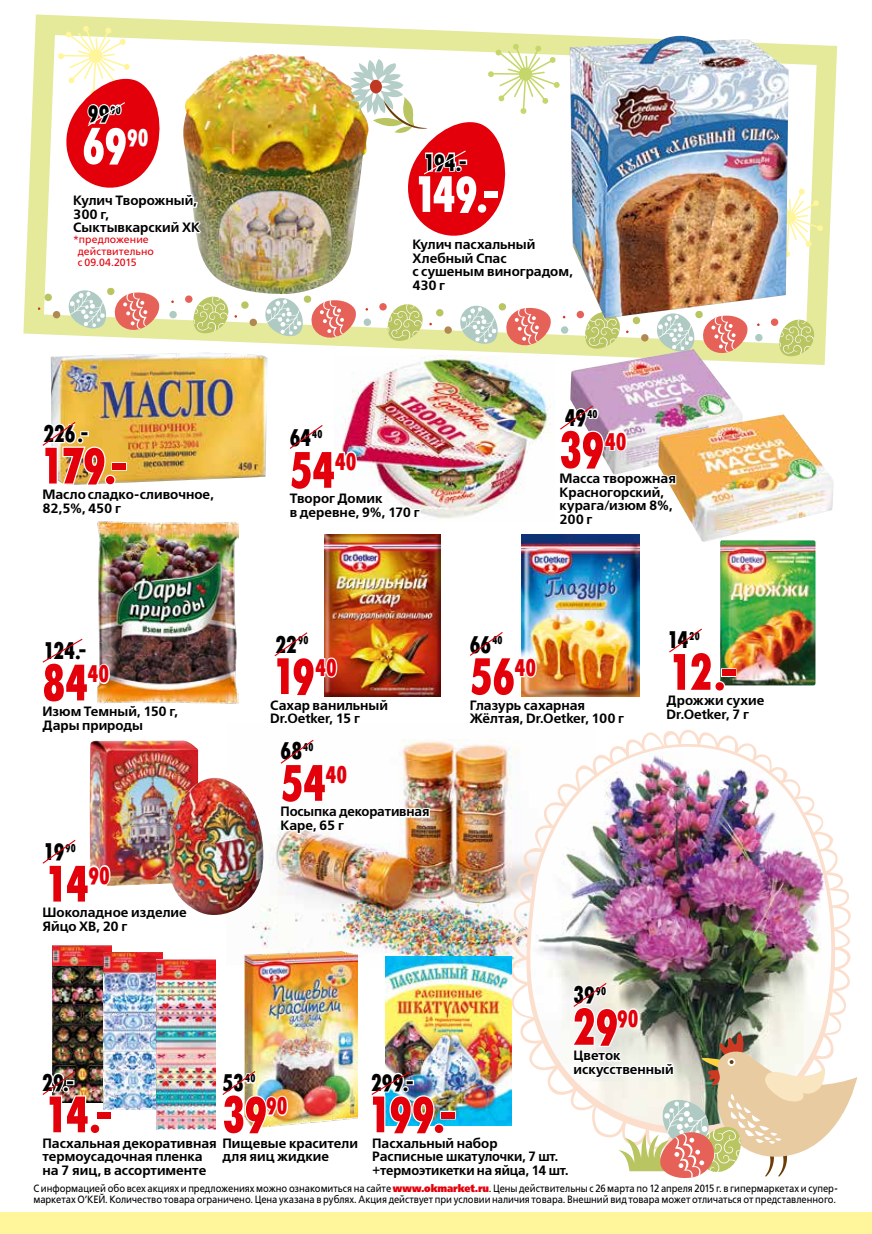
<style>
.page{position:relative;width:872px;height:1234px;background:#fff}
.page>*{position:absolute;margin:0;border:0;box-sizing:border-box;transform-origin:0 0}
.t1{font:51px "Futura Futuris X Cond";letter-spacing:-.02em;color:#e3000b}
.t2{font:51px "Futura Futuris X Cond";color:#fff}
.t3{font:24px "Futura Futuris X Cond";letter-spacing:-.005em;color:#000}
.t4{font:600 13.5px/13.5px "Free Set";color:#000}
.t5{font:10.5px/10.5px "Free Set";letter-spacing:-.005em;color:#000;scale:.9 1}
.t6{font:10.5px/11.2px "Free Set";letter-spacing:.005em;color:#e3000b}
.s1{font-size:19.2px}
.s2{font-size:40.8px}
.s3{font-weight:800;color:#e3000b}
</style>
<div class="page">
<div style="left:0;top:1212px;width:872px;height:21px;background:#fff59a"></div>
<img style="left:348px;top:375px;width:203px;height:144px">
<svg style="left:23px;top:14px;width:815px;height:361px"></svg>
<svg style="left:65px;top:287px;width:96px;height:46px"></svg>
<div style="left:169px;top:311px;width:8px;height:7px;background:#aecac2;border-radius:50%"></div>
<div style="left:53px;top:311px;width:7px;height:7px;background:#b28852;border-radius:50%"></div>
<div style="left:44px;top:293px;width:8px;height:8px;background:#b9c561;border-radius:50%"></div>
<div style="left:107px;top:287px;width:8px;height:8px;background:#b9c561;border-radius:50%"></div>
<div style="left:185px;top:295px;width:8px;height:8px;background:#e66158;border-radius:50%"></div>
<div style="left:249px;top:318px;width:8px;height:8px;background:#b28852;border-radius:50%"></div>
<div style="left:241px;top:301px;width:8px;height:8px;background:#b9c561;border-radius:50%"></div>
<svg style="left:192px;top:294px;width:45px;height:41px"></svg>
<svg style="left:777px;top:316px;width:40px;height:42px;background:#d3db93"></svg>
<svg style="left:653px;top:318px;width:96px;height:38px"></svg>
<div style="left:755px;top:334px;width:7px;height:7px;background:#aecac2;border-radius:50%"></div>
<div style="left:641px;top:334px;width:7px;height:7px;background:#b28852;border-radius:50%"></div>
<div style="left:632px;top:316px;width:8px;height:8px;background:#b9c561;border-radius:50%"></div>
<svg style="left:583px;top:318px;width:45px;height:31px"></svg>
<svg style="left:770px;top:318px;width:8px;height:8px"></svg>
<img style="left:183px;top:54px;width:79px;height:240px">
<img style="left:570px;top:349px;width:173px;height:65px">
<img style="left:677px;top:414px;width:156px;height:128px">
<svg style="left:788px;top:187px;width:35px;height:70px"></svg>
<img style="left:570px;top:36px;width:218px;height:282px">
<img style="left:52px;top:945px;width:60px;height:119px">
<img style="left:103px;top:952px;width:59px;height:112px">
<img style="left:156px;top:959px;width:59px;height:105px">
<img style="left:521px;top:534px;width:118px;height:162px">
<img style="left:325px;top:534px;width:115px;height:162px">
<img style="left:244px;top:739px;width:265px;height:228px">
<img style="left:90px;top:740px;width:108px;height:98px">
<img style="left:720px;top:540px;width:95px;height:145px">
<img style="left:97px;top:521px;width:141px;height:183px">
<img style="left:245px;top:951px;width:113px;height:113px">
<svg style="left:509px;top:746px;width:342px;height:235px"></svg>
<svg style="left:523px;top:732px;width:316px;height:249px"></svg>
<img style="left:527px;top:746px;width:309px;height:235px">
<img style="left:167px;top:777px;width:97px;height:137px">
<img style="left:385px;top:955px;width:126px;height:26px">
<svg style="left:58px;top:25px;width:147px;height:244px"></svg>
<img style="left:42px;top:635px;width:138px;height:69px">
<img style="left:289px;top:420px;width:133px;height:99px">
<img style="left:42px;top:838px;width:147px;height:76px">
<img style="left:42px;top:1064px;width:316px;height:66px">
<img style="left:268px;top:631px;width:163px;height:204px">
<img style="left:371px;top:981px;width:486px;height:197px">
<img style="left:465px;top:626px;width:161px;height:117px">
<img style="left:664px;top:624px;width:102px;height:115px">
<svg style="left:560px;top:400px;width:117px;height:98px"></svg>
<img style="left:262px;top:43px;width:313px;height:305px">
<div style="left:370px;top:80px;width:12px;height:13px;background:#c03822;border-radius:50%"></div>
<img style="left:51px;top:352px;width:216px;height:127px">
<img style="left:42px;top:420px;width:174px;height:65px">
<h2 class="t3" style="left:88px;top:99px;width:34px">99<sup>90</sup></h2>
<h1 class="t2" style="left:82px;top:115px;width:68px">69<sup>90</sup></h1>
<p class="t4" style="left:73px;top:193px;width:128px">Кулич Творожный,<br>300 г,<br>Сыктывкарский ХК</p>
<p class="t6" style="left:78px;top:234px;width:78px;text-indent:-4px">*предложение действительно с 09.04.2015</p>
<h2 class="t3" style="left:44px;top:419px;width:46px">226<span class="s1">.-</span></h2>
<h1 class="t1" style="left:38px;top:435px;width:91px">179<span class="s2">.-</span></h1>
<p class="t4" style="left:43px;top:487px;width:173px">Масло сладко-сливочное,<br>82,5%, 450 г</p>
<h2 class="t3" style="left:43px;top:636px;width:45px">124<span class="s1">.-</span></h2>
<h1 class="t1" style="left:43px;top:651px;width:68px">84<sup>40</sup></h1>
<p class="t4" style="left:43px;top:704px;width:137px">Изюм Темный, 150 г,<br>Дары природы</p>
<h2 class="t3" style="left:43px;top:837px;width:35px">19<sup>90</sup></h2>
<h1 class="t1" style="left:43px;top:853px;width:69px">14<sup>90</sup></h1>
<p class="t4" style="left:43px;top:905px;width:146px">Шоколадное изделие<br>Яйцо ХВ, 20 г</p>
<h2 class="t3" style="left:423px;top:148px;width:45px">194<span class="s1">.-</span></h2>
<h1 class="t2" style="left:412px;top:163px;width:89px">149<span class="s2">.-</span></h1>
<p class="t4" style="left:412px;top:238px;width:162px">Кулич пасхальный<br>Хлебный Спас<br>с сушеным виноградом,<br>430 г</p>
<h2 class="t3" style="left:290px;top:423px;width:34px">64<sup>40</sup></h2>
<h1 class="t1" style="left:290px;top:439px;width:68px">54<sup>40</sup></h1>
<p class="t4" style="left:290px;top:491px;width:131px">Творог Домик<br>в деревне, 9%, 170 г</p>
<h2 class="t3" style="left:565px;top:403px;width:34px">49<sup>40</sup></h2>
<h1 class="t1" style="left:559px;top:419px;width:69px">39<sup>40</sup></h1>
<p class="t4" style="left:559px;top:471px;width:118px">Масса творожная<br>Красногорский, курага/изюм 8%,<br>200 г</p>
<h2 class="t3" style="left:276px;top:629px;width:34px">22<sup>90</sup></h2>
<h1 class="t1" style="left:270px;top:645px;width:68px">19<sup>40</sup></h1>
<p class="t4" style="left:270px;top:698px;width:119px">Сахар ванильный<br>Dr.Oetker, 15 г</p>
<h2 class="t3" style="left:280px;top:736px;width:34px">68<sup>40</sup></h2>
<h1 class="t1" style="left:280px;top:752px;width:68px">54<sup>40</sup></h1>
<p class="t4" style="left:280px;top:804px;width:150px">Посыпка декоративная<br>Каре, 65 г</p>
<h2 class="t3" style="left:470px;top:629px;width:34px">66<sup>40</sup></h2>
<h1 class="t1" style="left:470px;top:645px;width:68px">56<sup>40</sup></h1>
<p class="t4" style="left:470px;top:698px;width:156px">Глазурь сахарная<br>Жёлтая, Dr.Oetker, 100 г</p>
<h2 class="t3" style="left:666px;top:625px;width:35px">14<sup>20</sup></h2>
<h1 class="t1" style="left:666px;top:641px;width:72px">12<span class="s2">.-</span></h1>
<p class="t4" style="left:666px;top:693px;width:99px">Дрожжи сухие<br>Dr.Oetker, 7 г</p>
<h2 class="t3" style="left:43px;top:1067px;width:33px">29<span class="s1">.-</span></h2>
<h1 class="t1" style="left:43px;top:1083px;width:71px">14<span class="s2">.-</span></h1>
<p class="t4" style="left:43px;top:1149px;width:165px">термоусадочная пленка на 7 яиц, в ассортименте</p>
<h2 class="t3" style="left:222px;top:1067px;width:34px">53<sup>40</sup></h2>
<h1 class="t1" style="left:222px;top:1083px;width:67px">39<sup>90</sup></h1>
<p class="t4" style="left:222px;top:1135px;width:137px;text-indent:-180px">Пасхальная декоративная Пищевые красители для яиц жидкие</p>
<h2 class="t3" style="left:573px;top:980px;width:34px">39<sup>90</sup></h2>
<h1 class="t1" style="left:573px;top:996px;width:67px">29<sup>90</sup></h1>
<p class="t4" style="left:573px;top:1048px;width:102px">Цветок искусственный</p>
<h2 class="t3" style="left:371px;top:1067px;width:44px">299<span class="s1">.-</span></h2>
<h1 class="t1" style="left:366px;top:1083px;width:92px">199<span class="s2">.-</span></h1>
<p class="t4" style="left:372px;top:1135px;width:198px">Пасхальный набор<br>Расписные шкатулочки, 7 шт. +термоэтикетки на яйца, 14 шт.</p>
<p class="t5" style="left:33px;top:1182px;width:895px">С информацией обо всех акциях и предложениях можно ознакомиться на сайте <span class="s3">www.okmarket.ru</span>. Цены действительны с 26 марта по 12 апреля 2015 г. в гипермаркетах и супер&shy;маркетах О’КЕЙ. Количество товара ограничено. Цена указана в рублях. Акция действует при условии наличия товара. Внешний вид товара может отличаться от представленного.</p>
</div>
